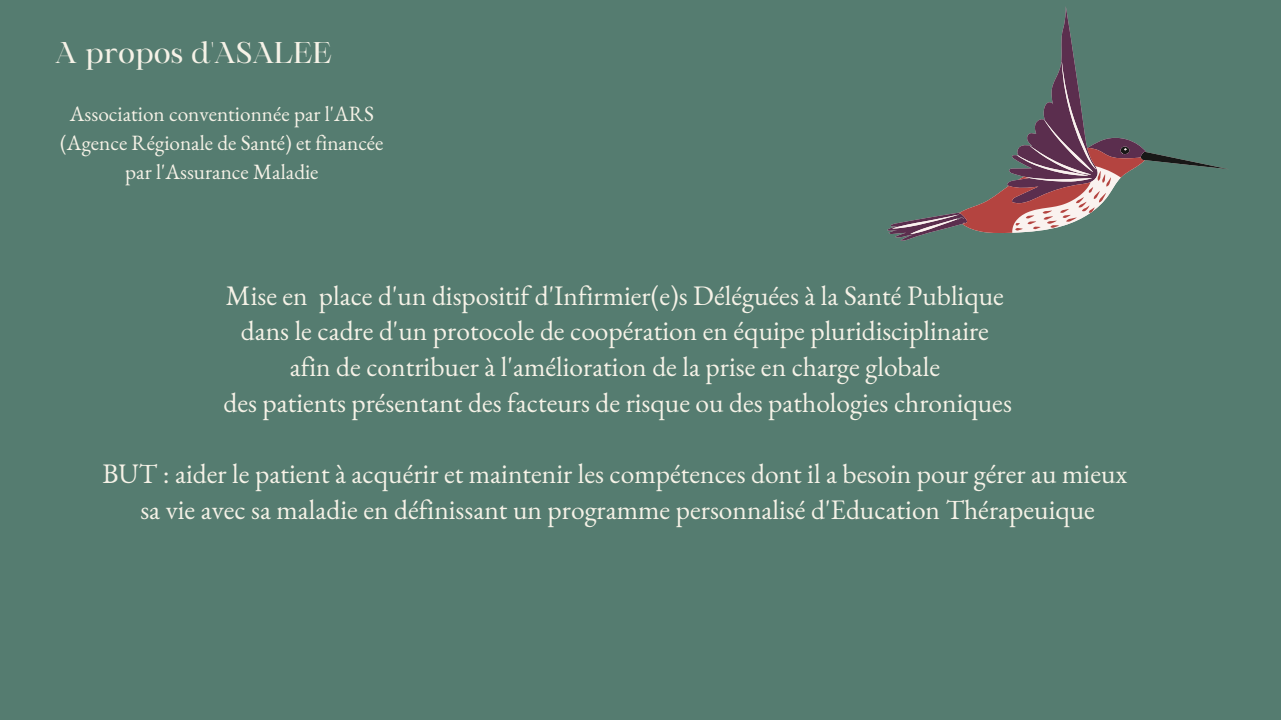
<style>
.page{position:relative;width:1281px;height:720px;background:#557c70}
.page>*{position:absolute;margin:0;border:0;box-sizing:border-box;transform-origin:0 0}
.t1{font:28.75px "Maharlika";color:#f6f2e7}
.t2{font:27.5px/35.6px "EB Garamond";color:#f6f2e7;text-align:center}
.t3{font:21.25px/29.1px "EB Garamond";color:#f6f2e7;text-align:center}
</style>
<div class="page">
<svg style="left:1187px;top:160px;width:40px;height:9px"></svg>
<svg style="left:892px;top:40px;width:267px;height:201px"></svg>
<svg style="left:955px;top:90px;width:189px;height:151px"></svg>
<p class="t1" style="left:55px;top:41px;width:278px">A propos d'ASALEE</p>
<p class="t3" style="left:60px;top:99px;width:325px">Association conventionnée par l'ARS (Agence Régionale de Santé) et financée par l'Assurance Maladie</p>
<p class="t2" style="left:223px;top:277px;width:790px">Mise en place d'un dispositif d'Infirmier(e)s Déléguées à la Santé Publique dans le cadre d'un protocole de coopération en équipe pluridisciplinaire afin de contribuer à l'amélioration de la prise en charge globale<br>des patients présentant des facteurs de risque ou des pathologies chroniques</p>
<p class="t2" style="left:102px;top:455px;width:1026px">BUT : aider le patient à acquérir et maintenir les compétences dont il a besoin pour gérer au mieux sa vie avec sa maladie en définissant un programme personnalisé d'Education Thérapeuique</p>
</div>
